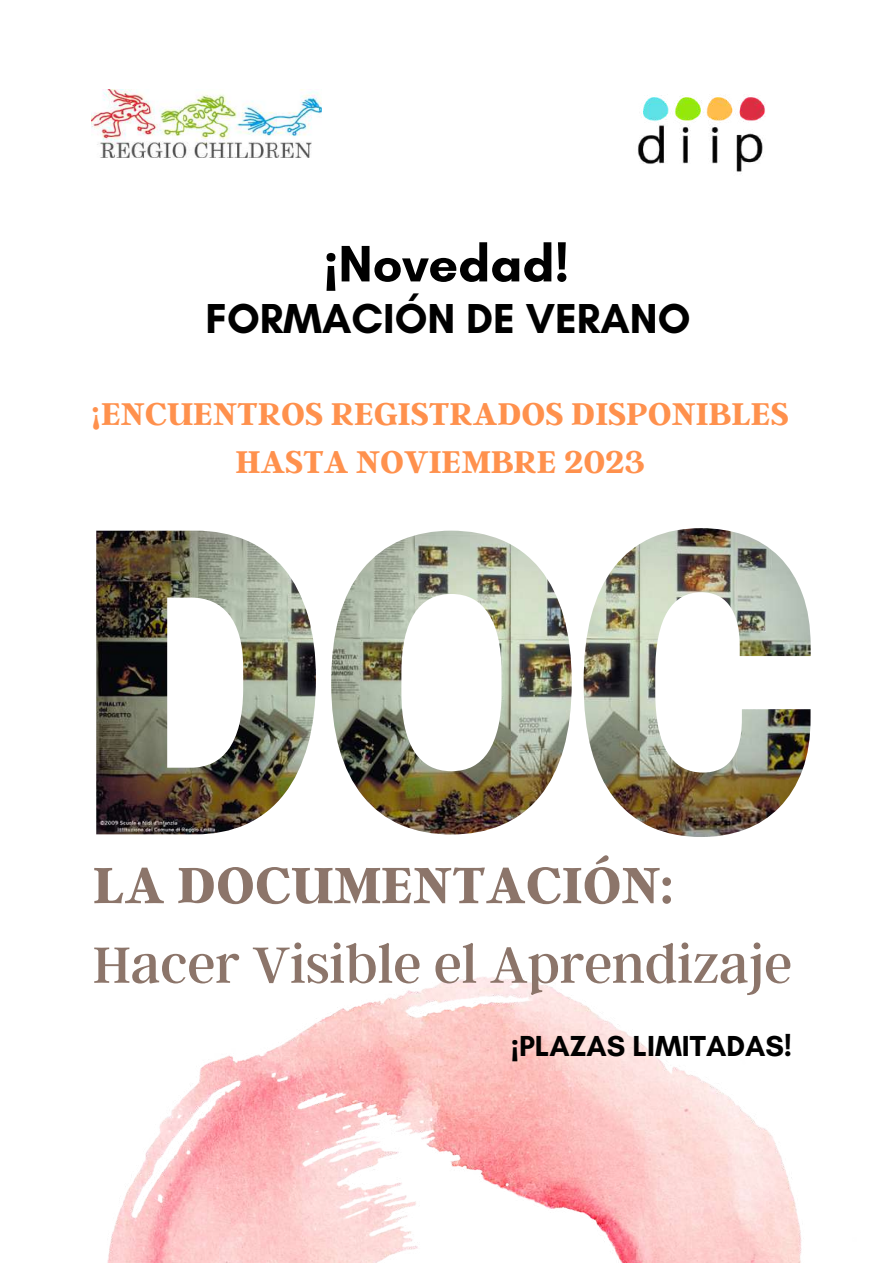
<style>
.page{position:relative;width:893px;height:1264px;background:#fff}
.page>*{position:absolute;margin:0;border:0;box-sizing:border-box;transform-origin:0 0}
.t1{font:56.85px "Argent CF";color:#8c756a}
.t2{font:700 56.85px "Argent CF";color:#8c756a}
.t3{font:700 52.2px "Glacial Indifference";color:#000}
.t4{font:700 42.6px "Glacial Indifference";color:#000}
.t5{font:700 35.1px/48.3px "Argent CF";color:#ff914d;text-align:center}
.t6{font:700 29.4px "Glacial Indifference";color:#000}
.s1{font-family:"Noto Sans"}
</style>
<div class="page">
<img style="left:96px;top:530px;width:220px;height:304px">
<img style="left:92px;top:89px;width:229px;height:69px">
<img style="left:637px;top:95px;width:128px;height:79px">
<img style="left:331px;top:530px;width:240px;height:304px">
<img style="left:583px;top:528px;width:227px;height:309px">
<img style="left:107px;top:977px;width:695px;height:285px">
<h2 class="t3" style="left:323px;top:232px;width:247px"><span class="s1">¡</span>Novedad!</h2>
<p class="t4" style="left:205px;top:292px;width:486px">FORMACIÓN DE VERANO</p>
<p class="t5" style="left:92px;top:387px;width:698px">¡ENCUENTROS REGISTRADOS DISPONIBLES<br>HASTA NOVIEMBRE 2023</p>
<h1 class="t2" style="left:93px;top:848px;width:582px">LA DOCUMENTACIÓN:</h1>
<h1 class="t1" style="left:93px;top:927px;width:700px">Hacer Visible el Aprendizaje</h1>
<p class="t6" style="left:510px;top:1028px;width:283px"><span class="s1">¡</span>PLAZAS LIMITADAS!</p>
</div>
